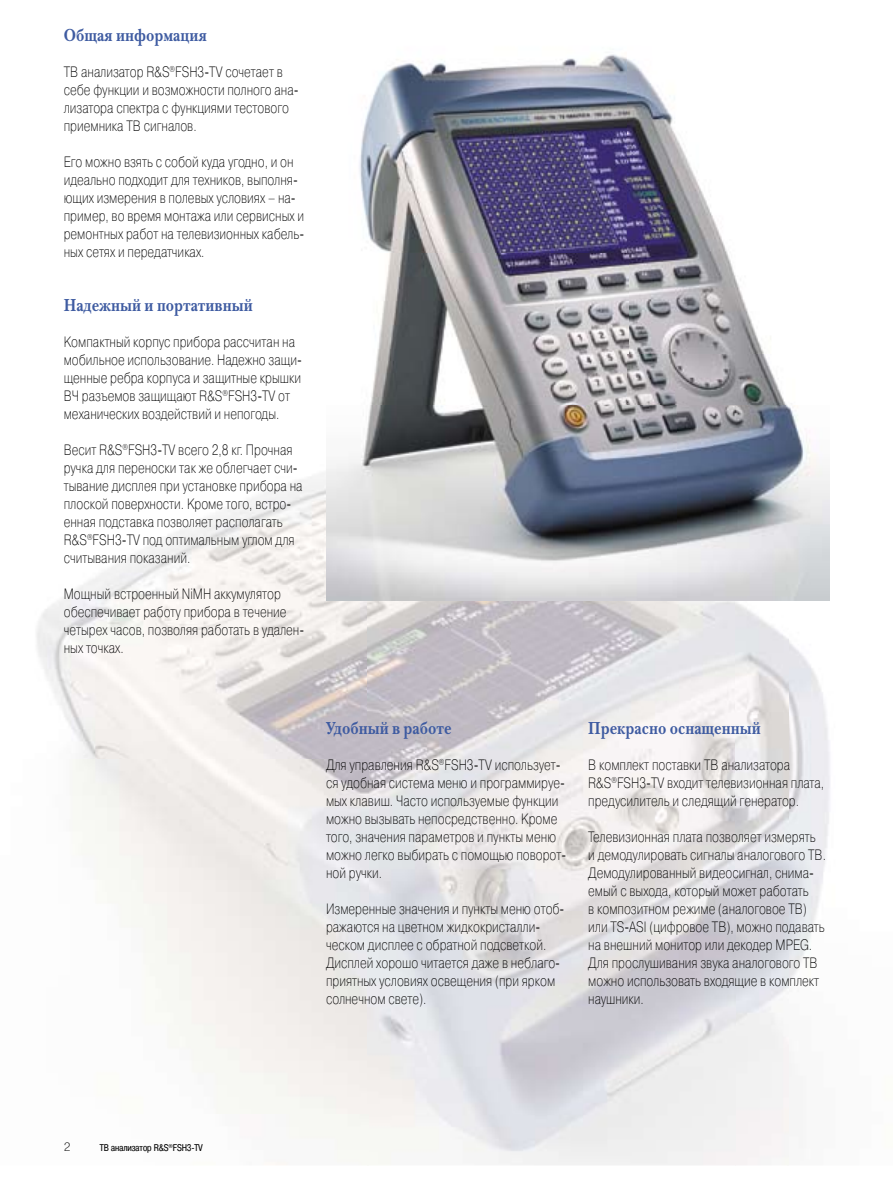
<style>
.page{position:relative;width:893px;height:1191px;background:#fff}
.page>*{position:absolute;margin:0;border:0;box-sizing:border-box;transform-origin:0 0}
.t1{font:700 18px "New Baskerville C";color:#3e5ba1;scale:.8 1}
.t2{font:15px/18px "Pragmatica Light C";color:#000;scale:.8 1}
.t3{font:12px "Pragmatica Light C";color:#000}
.t4{font:9.75px "Pragmatica Cond C";color:#000}
</style>
<div class="page">
<img style="left:36px;top:473px;width:331px;height:692px">
<img style="left:788px;top:471px;width:42px;height:694px">
<img style="left:367px;top:600px;width:421px;height:565px">
<img style="left:326px;top:54px;width:503px;height:546px">
<p class="t1" style="left:64px;top:24px;width:180px">Общая информация</p>
<p class="t2" style="left:64px;top:63px;width:295px">ТВ анализатор R&amp;S<sup>®</sup>FSH3-TV сочетает в себе функции и возможности полного ана&shy;лизатора спектра с функциями тестового приемника ТВ сигналов.</p>
<p class="t2" style="left:64px;top:153px;width:302px">Его можно взять с собой куда угодно, и он идеально подходит для техников, выполня&shy;ющих измерения в полевых условиях – на&shy;пример, во время монтажа или сервисных и ремонтных работ на телевизионных кабель&shy;ных сетях и передатчиках.</p>
<p class="t1" style="left:64px;top:294px;width:238px">Надежный и портативный</p>
<p class="t2" style="left:64px;top:333px;width:299px">Компактный корпус прибора рассчитан на мобильное использование. Надежно защи&shy;щенные ребра корпуса и защитные крышки ВЧ разъемов защищают R&amp;S<sup>®</sup>FSH3-TV от механических воздействий и непогоды.</p>
<p class="t2" style="left:64px;top:441px;width:300px">Весит R&amp;S<sup>®</sup>FSH3-TV всего 2,8 кг. Прочная ручка для переноски так же облегчает счи&shy;тывание дисплея при установке прибора на плоской поверхности. Кроме того, встро&shy;енная подставка позволяет располагать R&amp;S<sup>®</sup>FSH3-TV под оптимальным углом для считывания показаний.</p>
<p class="t2" style="left:64px;top:585px;width:302px">Мощный встроенный NiMH аккумулятор обеспечивает работу прибора в течение четырех часов, позволяя работать в удален&shy;ных точках.</p>
<p class="t1" style="left:326px;top:717px;width:158px">Удобный в работе</p>
<p class="t2" style="left:326px;top:755px;width:302px">Для управления R&amp;S<sup>®</sup>FSH3-TV использует&shy;ся удобная система меню и программируе&shy;мых клавиш. Часто используемые функции можно вызывать непосредственно. Кроме того, значения параметров и пункты меню можно легко выбирать с помощью поворот&shy;ной ручки.</p>
<p class="t2" style="left:326px;top:899px;width:300px">Измеренные значения и пункты меню отоб&shy;ражаются на цветном жидкокристалли&shy;ческом дисплее с обратной подсветкой.<br>Дисплей хорошо читается даже в неблаго&shy;приятных условиях освещения (при ярком солнечном свете).</p>
<p class="t1" style="left:588px;top:717px;width:217px">Прекрасно оснащенный</p>
<p class="t2" style="left:588px;top:755px;width:297px">В комплект поставки ТВ анализатора<br>R&amp;S<sup>®</sup>FSH3-TV входит телевизионная плата, предусилитель и следящий генератор.</p>
<p class="t2" style="left:588px;top:827px;width:299px">Телевизионная плата позволяет измерять и демодулировать сигналы аналогового ТВ.<br>Демодулированный видеосигнал, снима&shy;емый с выхода, который может работать<br>в композитном режиме (аналоговое ТВ) или TS-ASI (цифровое ТВ), можно подавать на внешний монитор или декодер MPEG.<br>Для прослушивания звука аналогового ТВ можно использовать входящие в комплект наушники.</p>
<p class="t3" style="left:64px;top:1140px;width:8px">2</p>
<p class="t4" style="left:100px;top:1142px;width:104px">ТВ анализатор R&amp;S<sup>®</sup>FSH3-TV</p>
</div>
